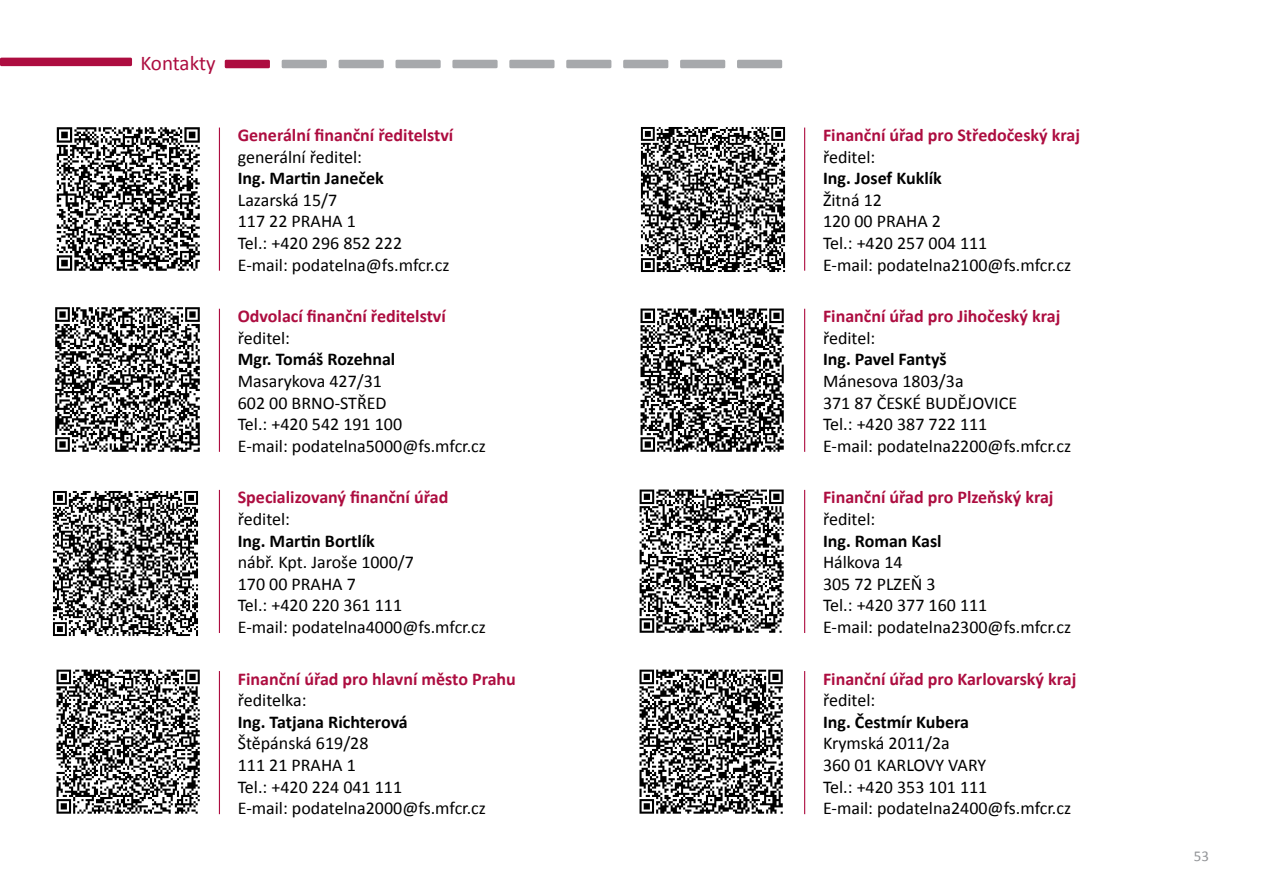
<style>
.page{position:relative;width:1263px;height:893px;background:#fff}
.page>*{position:absolute;margin:0;border:0;box-sizing:border-box;transform-origin:0 0}
.t1{font:21px "Calibri";letter-spacing:-.005em;color:#ad0d40}
.t2{font:18px/21.6px "Calibri";color:#000}
.t3{font:700 18px "Calibri";color:#ad0d40}
.t4{font:700 18px "Calibri";color:#000}
.t5{font:15px "Calibri";color:#939598}
</style>
<div class="page">
<div style="left:0;top:58px;width:132px;height:8px;background:#ad0d40;border-radius:2px"></div>
<div style="left:225px;top:60px;width:45px;height:8px;background:#ad0d40;border-radius:2px"></div>
<div style="left:737px;top:60px;width:45px;height:8px;background:#a7a9ac;border-radius:2px"></div>
<div style="left:680px;top:60px;width:45px;height:8px;background:#a7a9ac;border-radius:2px"></div>
<div style="left:623px;top:60px;width:45px;height:8px;background:#a7a9ac;border-radius:2px"></div>
<div style="left:566px;top:60px;width:45px;height:8px;background:#a7a9ac;border-radius:2px"></div>
<div style="left:509px;top:60px;width:45px;height:8px;background:#a7a9ac;border-radius:2px"></div>
<div style="left:452px;top:60px;width:46px;height:8px;background:#a7a9ac;border-radius:2px"></div>
<div style="left:395px;top:60px;width:46px;height:8px;background:#a7a9ac;border-radius:2px"></div>
<div style="left:339px;top:60px;width:45px;height:8px;background:#a7a9ac;border-radius:2px"></div>
<div style="left:282px;top:60px;width:45px;height:8px;background:#a7a9ac;border-radius:2px"></div>
<hr style="left:219px;top:128px;width:1px;height:143px;background:#ad0d40">
<hr style="left:804px;top:128px;width:1px;height:143px;background:#ad0d40">
<hr style="left:804px;top:309px;width:1px;height:143px;background:#ad0d40">
<hr style="left:804px;top:490px;width:1px;height:143px;background:#ad0d40">
<hr style="left:804px;top:671px;width:1px;height:143px;background:#ad0d40">
<hr style="left:219px;top:309px;width:1px;height:143px;background:#ad0d40">
<hr style="left:219px;top:490px;width:1px;height:143px;background:#ad0d40">
<hr style="left:219px;top:671px;width:1px;height:143px;background:#ad0d40">
<img style="left:56px;top:128px;width:144px;height:143px">
<img style="left:55px;top:307px;width:145px;height:145px">
<img style="left:53px;top:491px;width:145px;height:145px">
<img style="left:56px;top:669px;width:144px;height:145px">
<img style="left:640px;top:127px;width:146px;height:145px">
<img style="left:640px;top:308px;width:144px;height:144px">
<img style="left:639px;top:489px;width:145px;height:144px">
<img style="left:639px;top:669px;width:144px;height:145px">
<p class="t1" style="left:140px;top:50px;width:77px">Kontakty</p>
<p class="t3" style="left:238px;top:124px;width:217px">Generální finanční ředitelství</p>
<p class="t2" style="left:238px;top:146px;width:126px">generální ředitel:</p>
<p class="t4" style="left:238px;top:167px;width:147px">Ing. Martin Janeček</p>
<p class="t2" style="left:238px;top:189px;width:213px">Lazarská 15/7<br>117 22 PRAHA 1<br>Tel.: +420 296 852 222<br>E-mail: podatelna@fs.mfcr.cz</p>
<p class="t3" style="left:238px;top:305px;width:210px">Odvolací finanční ředitelství</p>
<p class="t2" style="left:238px;top:327px;width:54px">ředitel:</p>
<p class="t4" style="left:238px;top:348px;width:159px">Mgr. Tomáš Rozehnal</p>
<p class="t2" style="left:238px;top:370px;width:250px">Masarykova 427/31<br>602 00 BRNO-STŘED<br>Tel.: +420 542 191 100<br>E-mail: podatelna5000@fs.mfcr.cz</p>
<p class="t3" style="left:238px;top:486px;width:212px">Specializovaný finanční úřad</p>
<p class="t2" style="left:238px;top:508px;width:54px">ředitel:</p>
<p class="t4" style="left:238px;top:529px;width:139px">Ing. Martin Bortlík</p>
<p class="t2" style="left:238px;top:551px;width:250px">nábř. Kpt. Jaroše 1000/7<br>170 00 PRAHA 7<br>Tel.: +420 220 361 111<br>E-mail: podatelna4000@fs.mfcr.cz</p>
<p class="t3" style="left:238px;top:667px;width:280px">Finanční úřad pro hlavní město Prahu</p>
<p class="t2" style="left:238px;top:689px;width:70px">ředitelka:</p>
<p class="t4" style="left:238px;top:710px;width:172px">Ing. Tatjana Richterová</p>
<p class="t2" style="left:238px;top:733px;width:250px">Štěpánská 619/28<br>111 21 PRAHA 1<br>Tel.: +420 224 041 111<br>E-mail: podatelna2000@fs.mfcr.cz</p>
<p class="t3" style="left:823px;top:124px;width:258px">Finanční úřad pro Středočeský kraj</p>
<p class="t2" style="left:823px;top:146px;width:54px">ředitel:</p>
<p class="t4" style="left:823px;top:167px;width:120px">Ing. Josef Kuklík</p>
<p class="t2" style="left:823px;top:189px;width:250px">Žitná 12<br>120 00 PRAHA 2<br>Tel.: +420 257 004 111<br>E-mail: podatelna2100@fs.mfcr.cz</p>
<p class="t3" style="left:823px;top:305px;width:239px">Finanční úřad pro Jihočeský kraj</p>
<p class="t2" style="left:823px;top:327px;width:54px">ředitel:</p>
<p class="t4" style="left:823px;top:348px;width:125px">Ing. Pavel Fantyš</p>
<p class="t2" style="left:823px;top:370px;width:250px">Mánesova 1803/3a<br>371 87 ČESKÉ BUDĚJOVICE<br>Tel.: +420 387 722 111<br>E-mail: podatelna2200@fs.mfcr.cz</p>
<p class="t3" style="left:823px;top:486px;width:232px">Finanční úřad pro Plzeňský kraj</p>
<p class="t2" style="left:823px;top:508px;width:54px">ředitel:</p>
<p class="t4" style="left:823px;top:529px;width:120px">Ing. Roman Kasl</p>
<p class="t2" style="left:823px;top:551px;width:250px">Hálkova 14<br>305 72 PLZEŇ 3<br>Tel.: +420 377 160 111<br>E-mail: podatelna2300@fs.mfcr.cz</p>
<p class="t3" style="left:823px;top:667px;width:255px">Finanční úřad pro Karlovarský kraj</p>
<p class="t2" style="left:823px;top:689px;width:54px">ředitel:</p>
<p class="t4" style="left:823px;top:710px;width:148px">Ing. Čestmír Kubera</p>
<p class="t2" style="left:823px;top:733px;width:250px">Krymská 2011/2a<br>360 01 KARLOVY VARY<br>Tel.: +420 353 101 111<br>E-mail: podatelna2400@fs.mfcr.cz</p>
<p class="t5" style="left:1194px;top:846px;width:17px">53</p>
</div>
